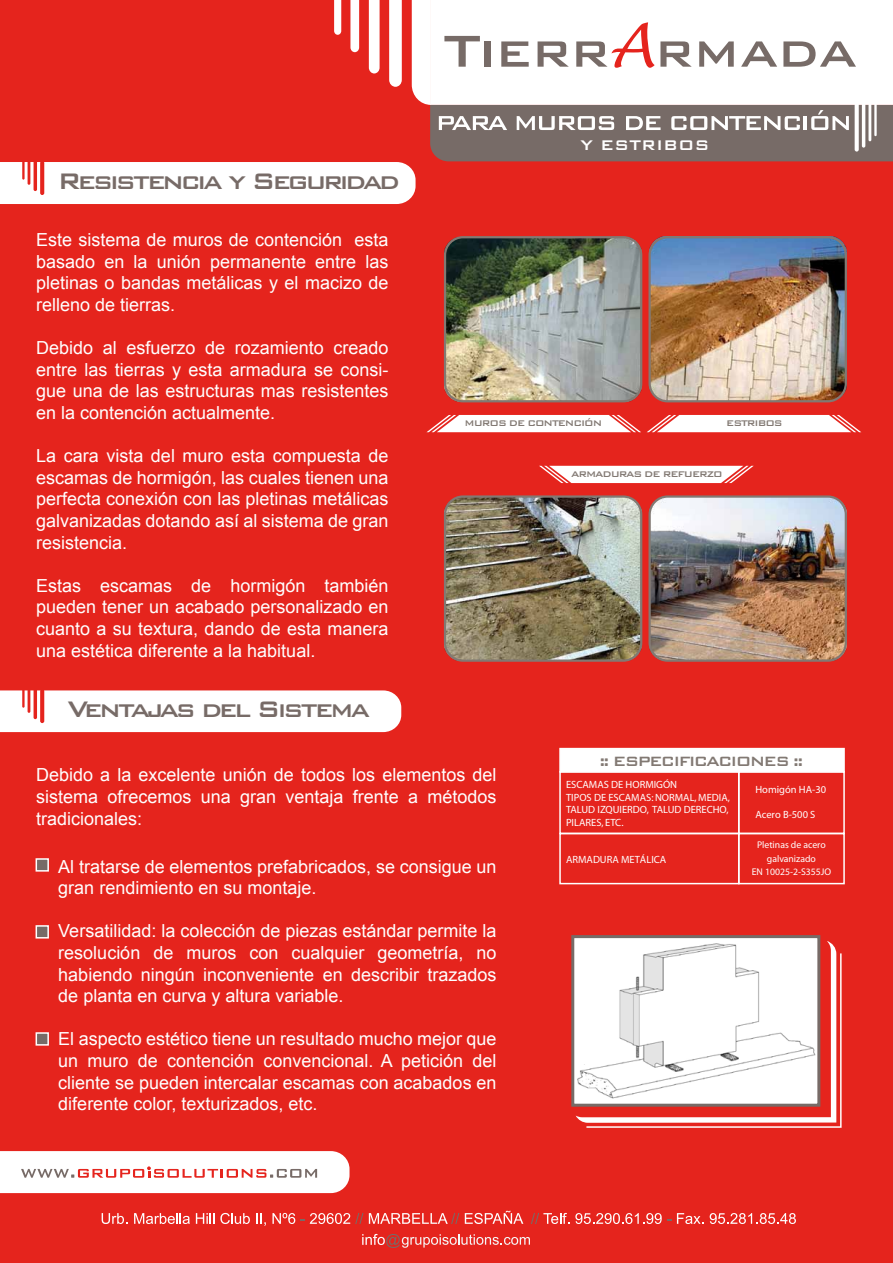
<style>
.page{position:relative;width:893px;height:1263px;background:#e5241d}
.page>*{position:absolute;margin:0;border:0;box-sizing:border-box;transform-origin:0 0}
.t1{font:500 59.55px "Bank Gothic BT";color:#776b67}
.t2{font:500 30px "Bank Gothic BT";letter-spacing:-.1em;color:#776b67}
.t3{font:500 18.75px "Bank Gothic BT";color:#fff}
.t4{font:18px/21.6px "Arial";color:#fff;text-align:justify}
.t5{font:500 18px "Bank Gothic BT";letter-spacing:-.1em;color:#827973}
.t6{font:500 10.95px "Bank Gothic BT";letter-spacing:-.1em;color:#827973}
.t7{font:10.5px/12.6px "Myriad";color:#fff}
.t8{font:9.75px/13.5px "Myriad";color:#fff;text-align:center}
.s1{font-family:"Lucida Handwriting";font-weight:400;font-style:italic;color:#e5241d}
</style>
<div class="page">
<div style="left:0;top:690px;width:401px;height:42px;background:#fff"></div>
<hr style="left:34px;top:686px;width:3px;height:33px;background:#e5241d;border-radius:2px">
<hr style="left:28px;top:687px;width:2px;height:26px;background:#e5241d">
<hr style="left:22px;top:687px;width:3px;height:21px;background:#e5241d">
<svg style="left:40px;top:689px;width:4px;height:34px"></svg>
<div style="left:36px;top:858px;width:13px;height:14px;background:#776b67;border:2px solid #fff"></div>
<div style="left:36px;top:925px;width:13px;height:13px;background:#776b67;border:2px solid #fff"></div>
<div style="left:36px;top:1032px;width:13px;height:14px;background:#776b67;border:2px solid #fff"></div>
<svg style="left:585px;top:952px;width:257px;height:176px"></svg>
<div style="left:559px;top:748px;width:286px;height:24px;background:#fff"></div>
<div style="left:559px;top:771px;width:181px;height:63px;border:2px solid #fff"></div>
<div style="left:559px;top:833px;width:181px;height:51px;border:2px solid #fff"></div>
<div style="left:738px;top:771px;width:107px;height:63px;border:2px solid #fff"></div>
<div style="left:738px;top:833px;width:107px;height:51px;border:2px solid #fff"></div>
<svg style="left:539px;top:466px;width:215px;height:17px;background:#fadcdb"></svg>
<svg style="left:427px;top:415px;width:214px;height:17px;background:#fadcdb"></svg>
<svg style="left:647px;top:415px;width:214px;height:17px;background:#fadcdb"></svg>
<svg style="left:0;top:0;width:893px;height:204px"></svg>
<hr style="left:862px;top:100px;width:3px;height:48px;background:#fff;border-radius:2px">
<hr style="left:868px;top:100px;width:3px;height:41px;background:#fff">
<hr style="left:874px;top:100px;width:3px;height:36px;background:#fff">
<svg style="left:855px;top:102px;width:4px;height:50px"></svg>
<img style="left:575px;top:939px;width:241px;height:164px">
<div style="left:571px;top:935px;width:249px;height:172px;border:3px solid #776b67"></div>
<img style="left:445px;top:239px;width:196px;height:162px">
<div style="left:444px;top:236px;width:198px;height:166px;border:2px solid #827973;border-radius:18px"></div>
<img style="left:651px;top:237px;width:195px;height:163px">
<div style="left:648px;top:236px;width:199px;height:166px;border:2px solid #827973;border-radius:18px"></div>
<img style="left:445px;top:498px;width:196px;height:161px">
<div style="left:444px;top:495px;width:198px;height:167px;border:2px solid #827973;border-radius:18px"></div>
<img style="left:651px;top:498px;width:195px;height:161px">
<div style="left:648px;top:495px;width:199px;height:167px;border:2px solid #827973;border-radius:18px"></div>
<svg style="left:102px;top:1213px;width:25px;height:11px"></svg>
<svg style="left:134px;top:1213px;width:56px;height:11px"></svg>
<svg style="left:196px;top:1213px;width:18px;height:11px"></svg>
<svg style="left:220px;top:1213px;width:30px;height:11px"></svg>
<svg style="left:256px;top:1213px;width:10px;height:13px"></svg>
<svg style="left:272px;top:1213px;width:23px;height:11px"></svg>
<svg style="left:301px;top:1213px;width:158px;height:11px"></svg>
<svg style="left:465px;top:1211px;width:58px;height:13px"></svg>
<svg style="left:531px;top:1213px;width:38px;height:11px"></svg>
<svg style="left:575px;top:1213px;width:96px;height:11px"></svg>
<svg style="left:677px;top:1213px;width:27px;height:11px"></svg>
<svg style="left:710px;top:1213px;width:86px;height:11px"></svg>
<svg style="left:0;top:1151px;width:350px;height:42px;background:#faeded"></svg>
<svg style="left:362px;top:1234px;width:168px;height:14px"></svg>
<h1 class="t1" style="left:444px;top:18px;width:415px">Tierr<span class="s1">A</span>rmada</h1>
<h2 class="t2" style="left:57px;top:165px;width:344px">Resistencia y Seguridad</h2>
<p class="t4" style="left:36px;top:229px;width:354px">Este sistema de muros de contención esta basado en la unión permanente entre las pletinas o bandas metálicas y el macizo de relleno de tierras.</p>
<p class="t4" style="left:36px;top:337px;width:354px">Debido al esfuerzo de rozamiento creado entre las tierras y esta armadura se consi&shy;gue una de las estructuras mas resistentes en la contención actualmente.</p>
<p class="t4" style="left:36px;top:445px;width:354px">La cara vista del muro esta compuesta de escamas de hormigón, las cuales tienen una perfecta conexión con las pletinas metálicas galvanizadas dotando así al sistema de gran resistencia.</p>
<p class="t4" style="left:36px;top:575px;width:354px">Estas escamas de hormigón también pueden tener un acabado personalizado en cuanto a su textura, dando de esta manera una estética diferente a la habitual.</p>
<h2 class="t2" style="left:68px;top:693px;width:303px">Ventajas del Sistema</h2>
<p class="t3" style="left:580px;top:135px;width:131px">Y ESTRIBOS</p>
<p class="t6" style="left:465px;top:418px;width:139px">MUROS DE CONTENCIÓN</p>
<p class="t6" style="left:726px;top:418px;width:58px">ESTRIBOS</p>
<p class="t6" style="left:571px;top:468px;width:153px">ARMADURAS DE REFUERZO</p>
<p class="t4" style="left:36px;top:764px;width:462px">Debido a la excelente unión de todos los elementos del sistema ofrecemos una gran ventaja frente a métodos tradicionales:</p>
<p class="t4" style="left:58px;top:855px;width:440px">Al tratarse de elementos prefabricados, se consigue un gran rendimiento en su montaje.</p>
<p class="t4" style="left:58px;top:920px;width:440px">Versatilidad: la colección de piezas estándar permite la resolución de muros con cualquier geometría, no habiendo ningún inconveniente en describir trazados de planta en curva y altura variable.</p>
<p class="t4" style="left:58px;top:1028px;width:440px">El aspecto estético tiene un resultado mucho mejor que un muro de contención convencional. A petición del cliente se pueden intercalar escamas con acabados en diferente color, texturizados, etc.</p>
<p class="t5" style="left:599px;top:751px;width:205px">:: ESPECIFICACIONES ::</p>
<p class="t7" style="left:566px;top:779px;width:165px">ESCAMAS DE HORMIGÓN<br>TIPOS DE ESCAMAS: NORMAL, MEDIA,<br>TALUD IZQUIERDO, TALUD DERECHO,<br>PILARES, ETC.</p>
<p class="t7" style="left:755px;top:783px;width:72px">Homigón HA-30</p>
<p class="t7" style="left:755px;top:808px;width:62px">Acero B-500 S</p>
<p class="t8" style="left:752px;top:838px;width:81px">Pletinas de acero galvanizado<br>EN 10025-2-S355JO</p>
<p class="t7" style="left:566px;top:854px;width:102px">ARMADURA METÁLICA</p>
</div>
